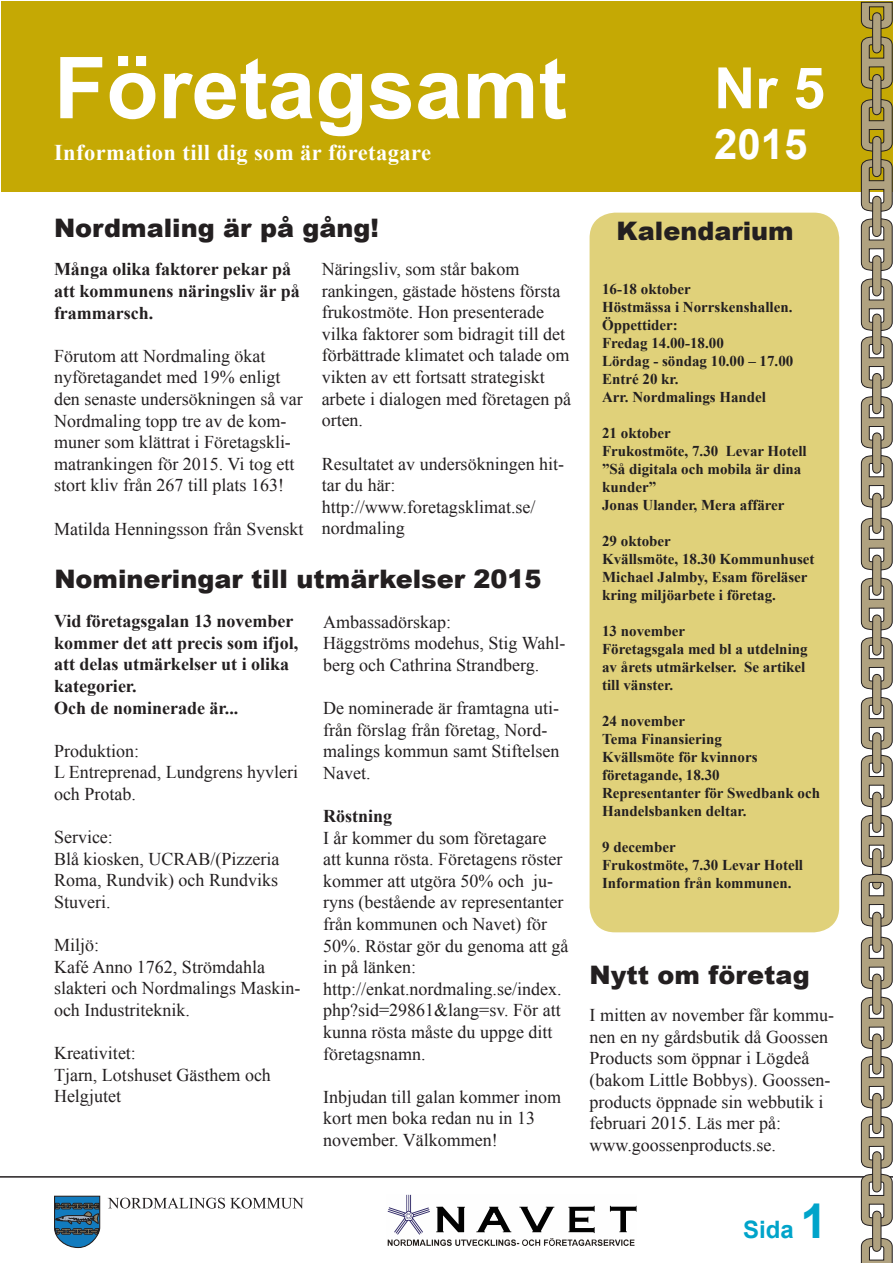
<style>
.page{position:relative;width:893px;height:1263px;background:#fff}
.page>*{position:absolute;margin:0;border:0;box-sizing:border-box;transform-origin:0 0}
.t1{font:700 85.5px "Arial";color:#fff}
.t2{font:700 57px "Arial";color:#fff}
.t3{font:700 42px "Arial";color:#fff}
.t4{font:900 25.5px "Arial";color:#231f20}
.t5{font:700 24px "Arial";color:#00a4ca}
.t6{font:700 22.5px "Times New Roman";letter-spacing:.02em;color:#fff}
.t7{font:18px/21.6px "Times New Roman";color:#231f20}
.t8{font:700 18px/21.6px "Times New Roman";color:#231f20}
.t9{font:700 15px/18px "Times New Roman";color:#231f20}
.s1{font-size:48px}
</style>
<div class="page">
<svg style="left:108px;top:1198px;width:196px;height:10px"></svg>
<svg style="left:54px;top:1196px;width:47px;height:52px;background:#3e6f8e"></svg>
<svg style="left:387px;top:1195px;width:250px;height:51px"></svg>
<div style="left:1px;top:1px;width:891px;height:190px;background:#c5a904"></div>
<hr style="left:0;top:1176px;width:893px;height:1px;background:#231f20">
<div style="left:590px;top:213px;width:249px;height:719px;background:#e0d17a;border-radius:26px"></div>
<svg style="left:861px;top:2px;width:31px;height:1261px"></svg>
<h1 class="t1" style="left:54px;top:31px;width:515px">Företagsamt</h1>
<p class="t6" style="left:54px;top:137px;width:379px">Information till dig som är företagare</p>
<p class="t2" style="left:714px;top:50px;width:112px">Nr 5</p>
<p class="t3" style="left:714px;top:116px;width:95px">2015</p>
<p class="t4" style="left:54px;top:210px;width:327px">Nordmaling är på gång!</p>
<p class="t4" style="left:617px;top:213px;width:179px">Kalendarium</p>
<p class="t8" style="left:54px;top:258px;width:247px">Många olika faktorer pekar på att kommunens näringsliv är på frammarsch.</p>
<p class="t7" style="left:54px;top:345px;width:250px">Förutom att Nordmaling ökat nyföretagandet med 19% enligt den senaste undersökningen så var<br>Nordmaling topp tre av de kom&shy;muner som klättrat i Företagskli&shy;matrankingen för 2015. Vi tog ett stort kliv från 267 till plats 163!</p>
<p class="t7" style="left:54px;top:517px;width:251px">Matilda Henningsson från Svenskt</p>
<p class="t7" style="left:322px;top:258px;width:251px">Näringsliv, som står bakom rankingen, gästade höstens första frukostmöte. Hon presenterade vilka faktorer som bidragit till det förbättrade klimatet och talade om vikten av ett fortsatt strategiskt arbete i dialogen med företagen på orten.</p>
<p class="t7" style="left:322px;top:452px;width:244px">Resultatet av undersökningen hit&shy;tar du här:</p>
<p class="t7" style="left:322px;top:496px;width:215px">http://www.foretagsklimat.se/ nordmaling</p>
<p class="t4" style="left:54px;top:560px;width:489px">Nomineringar till utmärkelser 2015</p>
<p class="t8" style="left:54px;top:610px;width:246px">Vid företagsgalan 13 november kommer det att precis som ifjol, att delas utmärkelser ut i olika kategorier.</p>
<p class="t8" style="left:54px;top:696px;width:186px">Och de nominerade är...</p>
<p class="t7" style="left:54px;top:740px;width:246px">Produktion:<br>L Entreprenad, Lundgrens hyvleri och Protab.</p>
<p class="t7" style="left:54px;top:826px;width:227px">Service:<br>Blå kiosken, UCRAB/(Pizzeria<br>Roma, Rundvik) och Rundviks<br>Stuveri.</p>
<p class="t7" style="left:54px;top:934px;width:248px">Miljö:<br>Kafé Anno 1762, Strömdahla slakteri och Nordmalings Maskin&shy;och Industriteknik.</p>
<p class="t7" style="left:54px;top:1042px;width:218px">Kreativitet:<br>Tjarn, Lotshuset Gästhem och<br>Helgjutet</p>
<p class="t7" style="left:323px;top:610px;width:129px">Ambassadörskap:</p>
<p class="t7" style="left:323px;top:632px;width:244px">Häggströms modehus, Stig Wahl&shy;berg och Cathrina Strandberg.</p>
<p class="t7" style="left:323px;top:697px;width:238px">De nominerade är framtagna uti&shy;från förslag från företag, Nord&shy;malings kommun samt Stiftelsen<br>Navet.</p>
<p class="t8" style="left:323px;top:805px;width:71px">Röstning</p>
<p class="t7" style="left:323px;top:826px;width:247px">I år kommer du som företagare att kunna rösta. Företagens röster kommer att utgöra 50% och ju&shy;ryns (bestående av representanter från kommunen och Navet) för<br>50%. Röstar gör du genoma att gå in på länken:</p>
<p class="t7" style="left:323px;top:978px;width:240px">http://enkat.nordmaling.se/index. php?sid=29861&amp;lang=sv. För att kunna rösta måste du uppge ditt företagsnamn.</p>
<p class="t7" style="left:323px;top:1086px;width:239px">Inbjudan till galan kommer inom kort men boka redan nu in 13 november. Välkommen!</p>
<p class="t9" style="left:602px;top:280px;width:90px">16-18 oktober</p>
<p class="t9" style="left:602px;top:298px;width:192px">Höstmässa i Norrskenshallen.<br>Öppettider:<br>Fredag 14.00-18.00</p>
<p class="t9" style="left:602px;top:352px;width:193px">Lördag - söndag 10.00 – 17.00<br>Entré 20 kr.</p>
<p class="t9" style="left:602px;top:388px;width:166px">Arr. Nordmalings Handel</p>
<p class="t9" style="left:602px;top:424px;width:70px">21 oktober</p>
<p class="t9" style="left:602px;top:442px;width:206px">Frukostmöte, 7.30 Levar Hotell</p>
<p class="t9" style="left:602px;top:460px;width:201px">”Så digitala och mobila är dina kunder”<br>Jonas Ulander, Mera affärer</p>
<p class="t9" style="left:602px;top:532px;width:70px">29 oktober</p>
<p class="t9" style="left:602px;top:550px;width:214px">Kvällsmöte, 18.30 Kommunhuset</p>
<p class="t9" style="left:602px;top:568px;width:207px">Michael Jalmby, Esam föreläser kring miljöarbete i företag.</p>
<p class="t9" style="left:602px;top:622px;width:84px">13 november</p>
<p class="t9" style="left:602px;top:640px;width:207px">Företagsgala med bl a utdelning av årets utmärkelser. Se artikel till vänster.</p>
<p class="t9" style="left:602px;top:712px;width:84px">24 november</p>
<p class="t9" style="left:602px;top:730px;width:157px">Tema Finansiering<br>Kvällsmöte för kvinnors företagande, 18.30</p>
<p class="t9" style="left:602px;top:784px;width:219px">Representanter för Swedbank och<br>Handelsbanken deltar.</p>
<p class="t9" style="left:602px;top:838px;width:75px">9 december</p>
<p class="t9" style="left:602px;top:856px;width:202px">Frukostmöte, 7.30 Levar Hotell</p>
<p class="t9" style="left:602px;top:874px;width:191px">Information från kommunen.</p>
<p class="t4" style="left:590px;top:956px;width:222px">Nytt om företag</p>
<p class="t7" style="left:590px;top:1004px;width:246px">I mitten av november får kommu&shy;nen en ny gårdsbutik då Goossen<br>Products som öppnar i Lögdeå (bakom Little Bobbys). Goossen&shy;products öppnade sin webbutik i februari 2015. Läs mer på: www.goossenproducts.se.</p>
<p class="t5" style="left:743px;top:1214px;width:86px">Sida <span class="s1">1</span></p>
</div>
